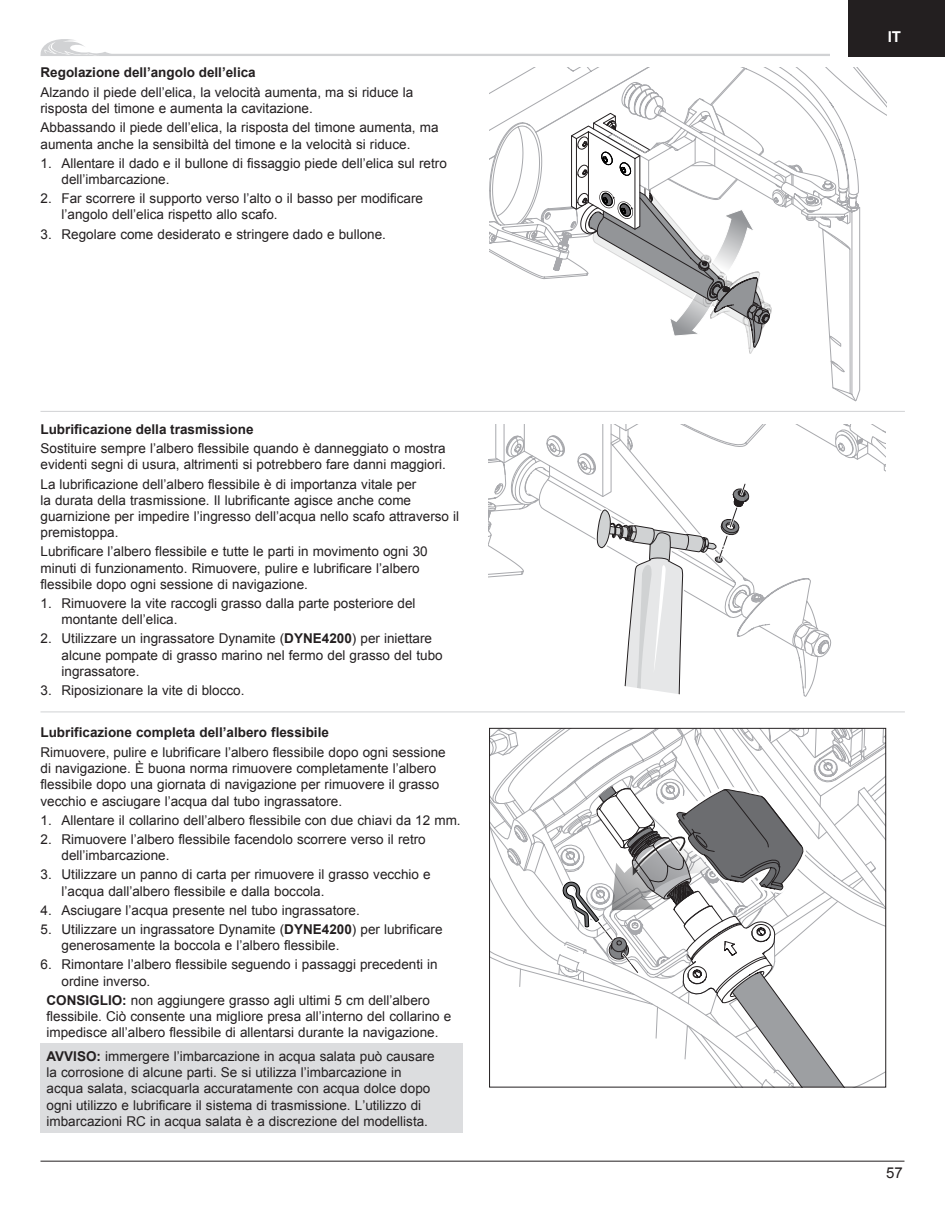
<style>
.page{position:relative;width:945px;height:1215px;background:#fff}
.page>*{position:absolute;margin:0;border:0;box-sizing:border-box;transform-origin:0 0}
.t1{font:15px "Arial";color:#231f20}
.t2{font:700 15px "Arial";color:#fff}
.PRB_Notice{font:13.5px/16.2px "Arial";color:#231f20}
.PRB_Body_Text{font:13.5px/16.2px "Arial";color:#231f20}
.PRB_Tip_Important{font:13.5px/16.2px "Arial";color:#231f20}
.PRB_Subhead{font:700 13.5px "Arial";color:#231f20}
.subheader{font:700 13.5px "Arial";color:#231f20}
.s1{font-weight:700}
</style>
<div class="page">
<div style="left:848px;top:0;width:97px;height:56px;background:#231f20"></div>
<hr style="left:40px;top:1161px;width:864px;height:1px;background:#231f20">
<svg style="left:40px;top:39px;width:790px;height:17px"></svg>
<hr style="left:40px;top:411px;width:865px;height:1px;background:#d1d2d4">
<svg style="left:491px;top:730px;width:393px;height:356px"></svg>
<div style="left:489px;top:728px;width:397px;height:360px;border:1px solid #231f20"></div>
<svg style="left:489px;top:68px;width:397px;height:333px"></svg>
<svg style="left:489px;top:424px;width:397px;height:273px"></svg>
<div style="left:40px;top:1044px;width:424px;height:89px;background:#dcdddf"></div>
<hr style="left:40px;top:712px;width:865px;height:1px;background:#d1d2d4">
<p class="PRB_Subhead" style="left:40px;top:64px;width:217px">Regolazione dell’angolo dell’elica</p>
<p class="PRB_Body_Text" style="left:40px;top:84px;width:374px">Alzando il piede dell’elica, la velocità aumenta, ma si riduce la risposta del timone e aumenta la cavitazione.</p>
<p class="PRB_Body_Text" style="left:40px;top:120px;width:400px">Abbassando il piede dell’elica, la risposta del timone aumenta, ma aumenta anche la sensibiltà del timone e la velocità si riduce.</p>
<p class="PRB_Notice" style="left:62px;top:155px;width:387px;text-indent:-21px">1. Allentare il dado e il bullone di fissaggio piede dell’elica sul retro dell’imbarcazione.</p>
<p class="PRB_Notice" style="left:62px;top:191px;width:363px;text-indent:-21px">2. Far scorrere il supporto verso l’alto o il basso per modificare l’angolo dell’elica rispetto allo scafo.</p>
<p class="PRB_Notice" style="left:40px;top:226px;width:347px">3. Regolare come desiderato e stringere dado e bullone.</p>
<p class="PRB_Subhead" style="left:40px;top:420px;width:215px">Lubrificazione della trasmissione</p>
<p class="PRB_Body_Text" style="left:40px;top:441px;width:407px">Sostituire sempre l’albero flessibile quando è danneggiato o mostra evidenti segni di usura, altrimenti si potrebbero fare danni maggiori.</p>
<p class="PRB_Body_Text" style="left:40px;top:476px;width:420px">La lubrificazione dell’albero flessibile è di importanza vitale per<br>la durata della trasmissione. Il lubrificante agisce anche come guarnizione per impedire l’ingresso dell’acqua nello scafo attraverso il premistoppa.</p>
<p class="PRB_Body_Text" style="left:40px;top:544px;width:389px">Lubrificare l’albero flessibile e tutte le parti in movimento ogni 30 minuti di funzionamento. Rimuovere, pulire e lubrificare l’albero flessibile dopo ogni sessione di navigazione.</p>
<p class="PRB_Notice" style="left:62px;top:595px;width:356px;text-indent:-21px">1. Rimuovere la vite raccogli grasso dalla parte posteriore del montante dell’elica.</p>
<p class="PRB_Notice" style="left:62px;top:631px;width:383px;text-indent:-21px">2. Utilizzare un ingrassatore Dynamite (<span class="s1">DYNE4200</span>) per iniettare alcune pompate di grasso marino nel fermo del grasso del tubo ingrassatore.</p>
<p class="PRB_Notice" style="left:40px;top:682px;width:206px">3. Riposizionare la vite di blocco.</p>
<p class="subheader" style="left:40px;top:724px;width:290px">Lubrificazione completa dell’albero flessibile</p>
<p class="PRB_Body_Text" style="left:40px;top:744px;width:407px">Rimuovere, pulire e lubrificare l’albero flessibile dopo ogni sessione di navigazione. È buona norma rimuovere completamente l’albero flessibile dopo una giornata di navigazione per rimuovere il grasso vecchio e asciugare l’acqua dal tubo ingrassatore.</p>
<p class="PRB_Notice" style="left:40px;top:812px;width:422px">1. Allentare il collarino dell’albero flessibile con due chiavi da 12 mm.</p>
<p class="PRB_Notice" style="left:62px;top:831px;width:366px;text-indent:-21px">2. Rimuovere l’albero flessibile facendolo scorrere verso il retro dell’imbarcazione.</p>
<p class="PRB_Notice" style="left:62px;top:867px;width:371px;text-indent:-21px">3. Utilizzare un panno di carta per rimuovere il grasso vecchio e l’acqua dall’albero flessibile e dalla boccola.</p>
<p class="PRB_Notice" style="left:40px;top:902px;width:321px">4. Asciugare l’acqua presente nel tubo ingrassatore.</p>
<p class="PRB_Notice" style="left:62px;top:921px;width:383px;text-indent:-21px">5. Utilizzare un ingrassatore Dynamite (<span class="s1">DYNE4200</span>) per lubrificare generosamente la boccola e l’albero flessibile.</p>
<p class="PRB_Notice" style="left:62px;top:957px;width:378px;text-indent:-21px">6. Rimontare l’albero flessibile seguendo i passaggi precedenti in ordine inverso.</p>
<p class="PRB_Tip_Important" style="left:46px;top:992px;width:406px"><span class="s1">CONSIGLIO:</span> non aggiungere grasso agli ultimi 5 cm dell’albero flessibile. Ciò consente una migliore presa all’interno del collarino e impedisce all’albero flessibile di allentarsi durante la navigazione.</p>
<p class="PRB_Notice" style="left:46px;top:1048px;width:390px"><span class="s1">AVVISO:</span> immergere l’imbarcazione in acqua salata può causare la corrosione di alcune parti. Se si utilizza l’imbarcazione in acqua salata, sciacquarla accuratamente con acqua dolce dopo ogni utilizzo e lubrificare il sistema di trasmissione. L’utilizzo di imbarcazioni RC in acqua salata è a discrezione del modellista.</p>
<p class="t2" style="left:888px;top:27px;width:15px">IT</p>
<p class="t1" style="left:886px;top:1163px;width:18px">57</p>
</div>
